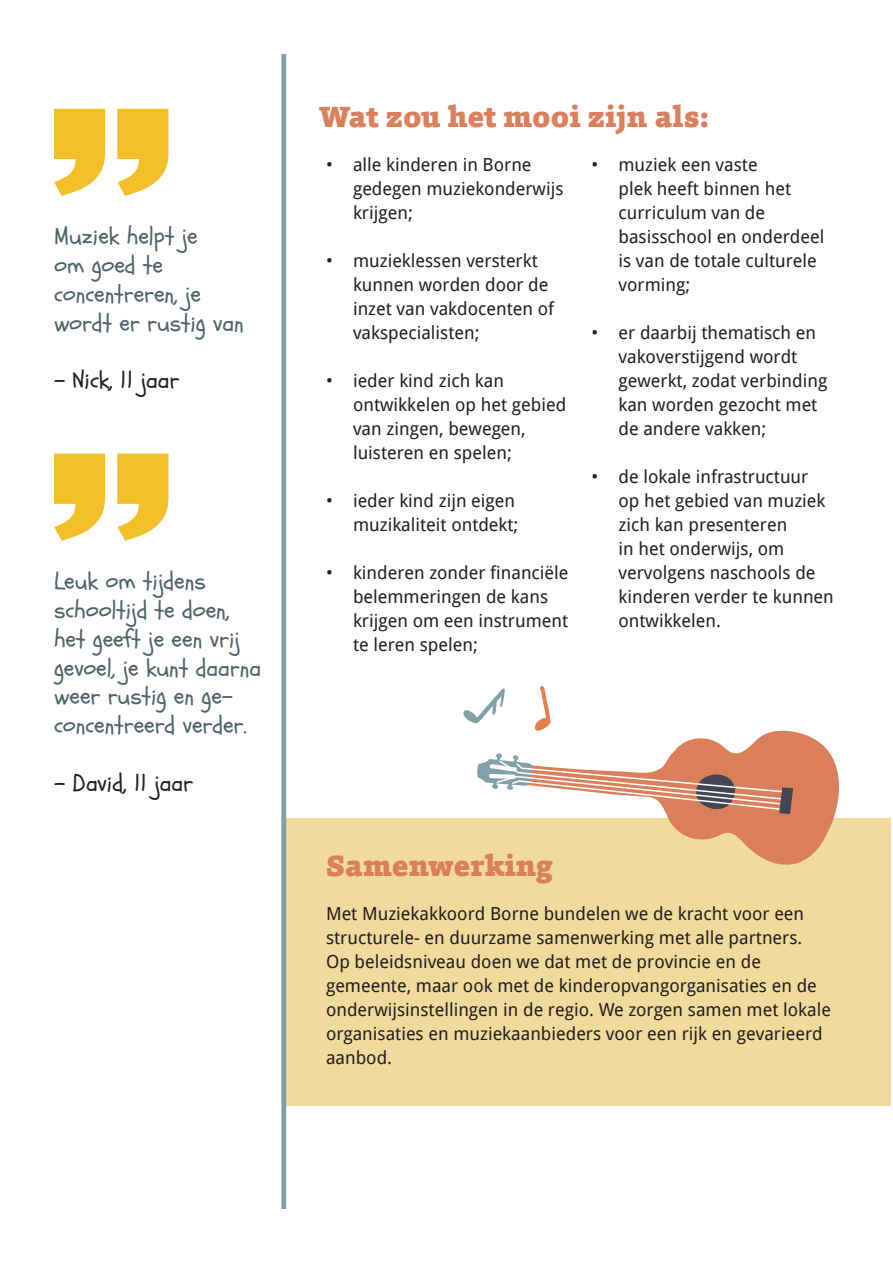
<style>
.page{position:relative;width:893px;height:1263px;background:#fff}
.page>*{position:absolute;margin:0;border:0;box-sizing:border-box;transform-origin:0 0}
.t1{font:900 30px "Foro W01";color:#db7e5b}
.t2{font:24px/28.8px "Schoolbell";color:#4d636a}
.t3{font:24px "Schoolbell";color:#231f20}
.t4{font:18px/24px "Droid Sans";color:#231f20}
</style>
<div class="page">
<div style="left:284px;top:819px;width:607px;height:287px;background:#f0da9c"></div>
<svg style="left:54px;top:454px;width:114px;height:87px"></svg>
<svg style="left:54px;top:109px;width:114px;height:87px"></svg>
<hr style="left:282px;top:54px;width:4px;height:1155px;background:#819fa9">
<svg style="left:461px;top:686px;width:378px;height:179px"></svg>
<h2 class="t2" style="left:54px;top:223px;width:191px">Muziek helpt je<br>om goed te concentreren, je wordt er rustig van</h2>
<h2 class="t3" style="left:54px;top:365px;width:127px">- Nick, 11 jaar</h2>
<h2 class="t2" style="left:54px;top:567px;width:209px">Leuk om tijdens schooltijd te doen, het geeft je een vrij gevoel, je kunt daarna weer rustig en ge&shy;concentreerd verder.</h2>
<h2 class="t3" style="left:54px;top:767px;width:140px">- David, 11 jaar</h2>
<h1 class="t1" style="left:319px;top:100px;width:391px">Wat zou het mooi zijn als:</h1>
<p class="t4" style="left:353px;top:152px;width:212px;text-indent:-27px">• alle kinderen in Borne gedegen muziekonderwijs krijgen;</p>
<p class="t4" style="left:353px;top:248px;width:203px;text-indent:-27px">• muzieklessen versterkt kunnen worden door de inzet van vakdocenten of vakspecialisten;</p>
<p class="t4" style="left:353px;top:368px;width:215px;text-indent:-27px">• ieder kind zich kan ontwikkelen op het gebied van zingen, bewegen, luisteren en spelen;</p>
<p class="t4" style="left:326px;top:488px;width:194px;text-align:right">• ieder kind zijn eigen muzikaliteit ontdekt;</p>
<p class="t4" style="left:353px;top:560px;width:217px;text-indent:-27px">• kinderen zonder financiële belemmeringen de kans krijgen om een instrument te leren spelen;</p>
<p class="t4" style="left:618px;top:152px;width:207px;text-indent:-27px">• muziek een vaste<br>plek heeft binnen het curriculum van de basisschool en onderdeel is van de totale culturele vorming;</p>
<p class="t4" style="left:618px;top:320px;width:210px;text-indent:-27px">• er daarbij thematisch en vakoverstijgend wordt gewerkt, zodat verbinding kan worden gezocht met de andere vakken;</p>
<p class="t4" style="left:618px;top:464px;width:217px;text-indent:-27px">• de lokale infrastructuur op het gebied van muziek zich kan presenteren<br>in het onderwijs, om vervolgens naschools de kinderen verder te kunnen ontwikkelen.</p>
<h1 class="t1" style="left:326px;top:849px;width:228px">Samenwerking</h1>
<p class="t4" style="left:326px;top:901px;width:506px">Met Muziekakkoord Borne bundelen we de kracht voor een structurele- en duurzame samenwerking met alle partners.<br>Op beleidsniveau doen we dat met de provincie en de gemeente, maar ook met de kinderopvangorganisaties en de onderwijsinstellingen in de regio. We zorgen samen met lokale organisaties en muziekaanbieders voor een rijk en gevarieerd aanbod.</p>
</div>
